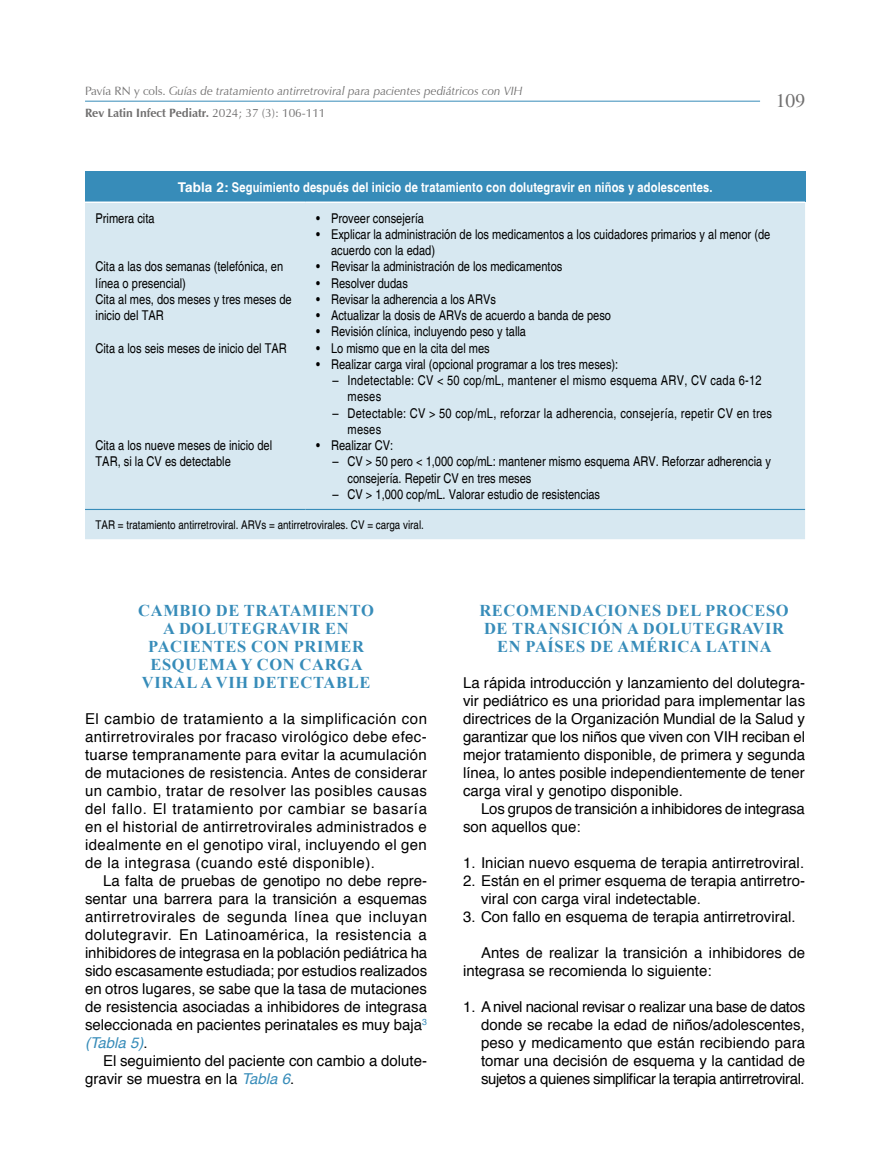
<style>
.page{position:relative;width:893px;height:1170px;background:#fff}
.page>*{position:absolute;margin:0;border:0;box-sizing:border-box;transform-origin:0 0}
.t1{font:19.5px "Times";color:#706f6f}
.t2{font:700 16.5px/18px "Times New Roman";letter-spacing:.04em;color:#378cb9;text-align:center}
.t3{font:15px/18px "Helvetica";color:#000;text-align:justify}
.t4{font:condensed 13.5px/16.2px "Helvetica";color:#000}
.t5{font:condensed 13.5px/16.2px "Helvetica";letter-spacing:.02em;color:#000}
.t6{font:700 condensed 13.5px "Helvetica";letter-spacing:.01em;color:#fff}
.t7{font:italic 12px/22px "Zapf Humanist 601 BT";letter-spacing:.005em;color:#706f6f}
.t8{font:condensed 12px "Helvetica";color:#000}
.s1{font-style:normal}
.s2{font-weight:700;font-style:normal}
.s3{font-stretch:normal}
.s4{font-style:italic;color:#378cb9}
</style>
<div class="page">
<hr style="left:85px;top:101px;width:675px;height:1px;background:#378cb9">
<div style="left:85px;top:171px;width:720px;height:31px;background:#378cb9"></div>
<div style="left:85px;top:203px;width:720px;height:336px;background:#d7e8f1"></div>
<hr style="left:85px;top:201px;width:221px;height:2px;background:#fff">
<hr style="left:306px;top:201px;width:499px;height:2px;background:#fff">
<hr style="left:85px;top:509px;width:221px;height:1px;background:#378cb9">
<hr style="left:306px;top:509px;width:499px;height:1px;background:#378cb9">
<p class="t7" style="left:85px;top:80px;width:439px"><span class="s1">Pavía RN y cols.</span> Guías de tratamiento antirretroviral para pacientes pediátricos con VIH<br><span class="s2">Rev Latin Infect Pediatr.</span> <span class="s1">2024; 37 (3): 106-111</span></p>
<h1 class="t1" style="left:776px;top:89px;width:31px">109</h1>
<p class="t6" style="left:178px;top:179px;width:536px"><span class="s3">Tabla 2:</span> Seguimiento después del inicio de tratamiento con dolutegravir en niños y adolescentes.</p>
<p class="t4" style="left:96px;top:210px;width:61px">Primera cita</p>
<p class="t4" style="left:316px;top:210px;width:109px">• Proveer consejería</p>
<p class="t4" style="left:331px;top:226px;width:441px;text-indent:-15px">• Explicar la administración de los medicamentos a los cuidadores primarios y al menor (de acuerdo con la edad)</p>
<p class="t4" style="left:96px;top:259px;width:189px">Cita a las dos semanas (telefónica, en línea o presencial)</p>
<p class="t4" style="left:316px;top:259px;width:248px">• Revisar la administración de los medicamentos</p>
<p class="t4" style="left:316px;top:275px;width:93px">• Resolver dudas</p>
<p class="t4" style="left:96px;top:291px;width:198px">Cita al mes, dos meses y tres meses de inicio del TAR</p>
<p class="t4" style="left:316px;top:291px;width:181px">• Revisar la adherencia a los ARVs</p>
<p class="t4" style="left:316px;top:307px;width:297px">• Actualizar la dosis de ARVs de acuerdo a banda de peso</p>
<p class="t4" style="left:316px;top:323px;width:212px">• Revisión clínica, incluyendo peso y talla</p>
<p class="t4" style="left:96px;top:340px;width:193px">Cita a los seis meses de inicio del TAR</p>
<p class="t4" style="left:316px;top:340px;width:175px">• Lo mismo que en la cita del mes</p>
<p class="t4" style="left:316px;top:356px;width:304px">• Realizar carga viral (opcional programar a los tres meses):</p>
<p class="t5" style="left:348px;top:372px;width:416px;text-indent:-15px">– Indetectable: CV &lt; 50 cop/mL, mantener el mismo esquema ARV, CV cada 6-12 meses</p>
<p class="t5" style="left:348px;top:405px;width:426px;text-indent:-15px">– Detectable: CV &gt; 50 cop/mL, reforzar la adherencia, consejería, repetir CV en tres meses</p>
<p class="t4" style="left:96px;top:437px;width:178px">Cita a los nueve meses de inicio del<br>TAR, si la CV es detectable</p>
<p class="t4" style="left:316px;top:437px;width:79px">• Realizar CV:</p>
<p class="t4" style="left:348px;top:453px;width:425px;text-indent:-15px">– CV &gt; 50 pero &lt; 1,000 cop/mL: mantener mismo esquema ARV. Reforzar adherencia y consejería. Repetir CV en tres meses</p>
<p class="t4" style="left:333px;top:486px;width:269px">– CV &gt; 1,000 cop/mL. Valorar estudio de resistencias</p>
<p class="t8" style="left:96px;top:517px;width:330px">TAR = tratamiento antirretroviral. ARVs = antirretrovirales. CV = carga viral.</p>
<p class="t2" style="left:138px;top:600px;width:237px">CAMBIO DE TRATAMIENTO<br>A DOLUTEGRAVIR EN<br>PACIENTES CON PRIMER<br>ESQUEMA Y CON CARGA<br>VIRAL A VIH DETECTABLE</p>
<p class="t3" style="left:85px;top:710px;width:344px">El cambio de tratamiento a la simplificación con antirretrovirales por fracaso virológico debe efec&shy;tuarse tempranamente para evitar la acumulación de mutaciones de resistencia. Antes de considerar un cambio, tratar de resolver las posibles causas del fallo. El tratamiento por cambiar se basaría en el historial de antirretrovirales administrados e idealmente en el genotipo viral, incluyendo el gen de la integrasa (cuando esté disponible).</p>
<p class="t3" style="left:85px;top:872px;width:344px;text-indent:18px">La falta de pruebas de genotipo no debe repre&shy;sentar una barrera para la transición a esquemas antirretrovirales de segunda línea que incluyan dolutegravir. En Latinoamérica, la resistencia a inhibidores de integrasa en la población pediátrica ha sido escasamente estudiada; por estudios realizados en otros lugares, se sabe que la tasa de mutaciones de resistencia asociadas a inhibidores de integrasa seleccionada en pacientes perinatales es muy baja<sup>3 </sup><span class="s4">(Tabla 5)</span>.</p>
<p class="t3" style="left:85px;top:1052px;width:343px;text-indent:18px">El seguimiento del paciente con cambio a dolute&shy;gravir se muestra en la <span class="s4">Tabla 6</span>.</p>
<p class="t2" style="left:479px;top:600px;width:311px">RECOMENDACIONES DEL PROCESO<br>DE TRANSICIÓN A DOLUTEGRAVIR<br>EN PAÍSES DE AMÉRICA LATINA</p>
<p class="t3" style="left:463px;top:674px;width:344px">La rápida introducción y lanzamiento del dolutegra&shy;vir pediátrico es una prioridad para implementar las directrices de la Organización Mundial de la Salud y garantizar que los niños que viven con VIH reciban el mejor tratamiento disponible, de primera y segunda línea, lo antes posible independientemente de tener carga viral y genotipo disponible.</p>
<p class="t3" style="left:463px;top:800px;width:343px;text-indent:18px">Los grupos de transición a inhibidores de integrasa son aquellos que:</p>
<p class="t3" style="left:463px;top:854px;width:343px">1. Inician nuevo esquema de terapia antirretroviral.</p>
<p class="t3" style="left:481px;top:872px;width:325px;text-indent:-18px">2. Están en el primer esquema de terapia antirretro&shy;viral con carga viral indetectable.</p>
<p class="t3" style="left:463px;top:908px;width:334px">3. Con fallo en esquema de terapia antirretroviral.</p>
<p class="t3" style="left:463px;top:944px;width:344px;text-indent:18px">Antes de realizar la transición a inhibidores de integrasa se recomienda lo siguiente:</p>
<p class="t3" style="left:481px;top:998px;width:326px;text-indent:-18px">1. A nivel nacional revisar o realizar una base de datos donde se recabe la edad de niños/adolescentes, peso y medicamento que están recibiendo para tomar una decisión de esquema y la cantidad de sujetos a quienes simplificar la terapia antirretroviral.</p>
</div>
